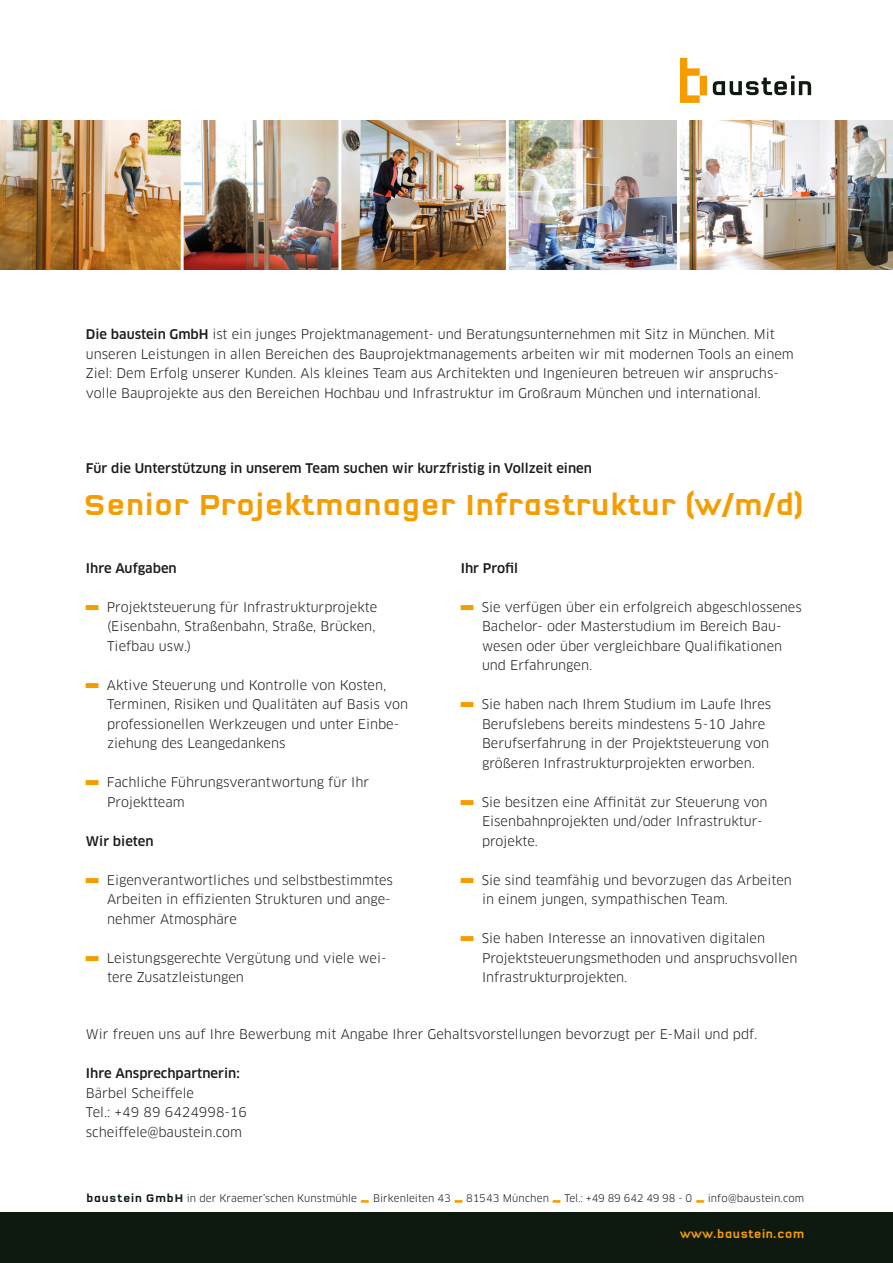
<style>
.page{position:relative;width:893px;height:1263px;background:#fff}
.page>*{position:absolute;margin:0;border:0;box-sizing:border-box;transform-origin:0 0}
.t1{font:500 condensed 39px "Q Type Pro";color:#f59d00;scale:.66 1}
.t2{font:500 condensed 30px "Q Type Pro";letter-spacing:-.01em;color:#f59d00}
.t3{font:13.05px/19.5px "Clan Pro";color:#1d1d1b}
.t4{font:500 13.05px "Clan OT";color:#1d1d1b}
.t5{font:500 condensed 12px "Q Type Pro";color:#f59d00}
.t6{font:10.2px "Clan Pro";letter-spacing:.005em;color:#0e1910}
.s1{font-family:"Clan OT";font-weight:500}
.s2{font-family:"Q Type Pro";font-weight:500;font-stretch:condensed;font-size:11.4px}
</style>
<div class="page">
<img style="left:0;top:120px;width:893px;height:150px">
<svg style="left:680px;top:58px;width:27px;height:45px"></svg>
<svg style="left:713px;top:76px;width:98px;height:19px"></svg>
<div style="left:0;top:1212px;width:893px;height:51px;background:#0e1910"></div>
<p class="t3" style="left:86px;top:325px;width:709px"><span class="s1">Die baustein GmbH</span> ist ein junges Projektmanagement- und Beratungsunternehmen mit Sitz in München. Mit unseren Leistungen in allen Bereichen des Bauprojektmanagements arbeiten wir mit modernen Tools an einem Ziel: Dem Erfolg unserer Kunden. Als kleines Team aus Architekten und Ingenieuren betreuen wir anspruchs&shy;volle Bauprojekte aus den Bereichen Hochbau und Infrastruktur im Großraum München und international.</p>
<p class="t4" style="left:86px;top:460px;width:508px">Für die Unterstützung in unserem Team suchen wir kurzfristig in Vollzeit einen</p>
<h2 class="t2" style="left:83px;top:486px;width:722px">Senior Projektmanager Infrastruktur (w/m/d)</h2>
<p class="t4" style="left:86px;top:560px;width:92px">Ihre Aufgaben</p>
<h1 class="t1" style="left:86px;top:564px;width:21px">_</h1>
<p class="t3" style="left:107px;top:597px;width:272px">Projektsteuerung für Infrastrukturprojekte (Eisenbahn, Straßenbahn, Straße, Brücken,<br>Tiefbau usw.)</p>
<h1 class="t1" style="left:86px;top:642px;width:21px">_</h1>
<p class="t3" style="left:107px;top:675px;width:303px">Aktive Steuerung und Kontrolle von Kosten, Terminen, Risiken und Qualitäten auf Basis von professionellen Werkzeugen und unter Einbe&shy;ziehung des Leangedankens</p>
<h1 class="t1" style="left:86px;top:740px;width:21px">_</h1>
<p class="t3" style="left:107px;top:773px;width:264px">Fachliche Führungsverantwortung für Ihr<br>Projektteam</p>
<p class="t4" style="left:86px;top:833px;width:69px">Wir bieten</p>
<h1 class="t1" style="left:86px;top:837px;width:21px">_</h1>
<p class="t3" style="left:107px;top:870px;width:287px">Eigenverantwortliches und selbstbestimmtes<br>Arbeiten in effizienten Strukturen und ange&shy;nehmer Atmosphäre</p>
<h1 class="t1" style="left:86px;top:915px;width:21px">_</h1>
<p class="t3" style="left:107px;top:948px;width:281px">Leistungsgerechte Vergütung und viele wei&shy;tere Zusatzleistungen</p>
<p class="t4" style="left:461px;top:560px;width:59px">Ihr Profil</p>
<h1 class="t1" style="left:461px;top:564px;width:21px">_</h1>
<p class="t3" style="left:482px;top:597px;width:322px">Sie verfügen über ein erfolgreich abgeschlossenes Bachelor- oder Masterstudium im Bereich Bau&shy;wesen oder über vergleichbare Qualifikationen und Erfahrungen.</p>
<h1 class="t1" style="left:461px;top:662px;width:21px">_</h1>
<p class="t3" style="left:482px;top:695px;width:291px">Sie haben nach Ihrem Studium im Laufe Ihres Berufslebens bereits mindestens 5-10 Jahre Berufserfahrung in der Projektsteuerung von größeren Infrastrukturprojekten erworben.</p>
<h1 class="t1" style="left:461px;top:759px;width:21px">_</h1>
<p class="t3" style="left:482px;top:792px;width:287px">Sie besitzen eine Affinität zur Steuerung von<br>Eisenbahnprojekten und/oder Infrastruktur&shy;projekte.</p>
<h1 class="t1" style="left:461px;top:837px;width:21px">_</h1>
<p class="t3" style="left:482px;top:870px;width:312px">Sie sind teamfähig und bevorzugen das Arbeiten in einem jungen, sympathischen Team.</p>
<h1 class="t1" style="left:461px;top:896px;width:21px">_</h1>
<p class="t3" style="left:482px;top:929px;width:317px">Sie haben Interesse an innovativen digitalen<br>Projektsteuerungsmethoden und anspruchsvollen<br>Infrastrukturprojekten.</p>
<p class="t3" style="left:86px;top:1025px;width:673px">Wir freuen uns auf Ihre Bewerbung mit Angabe Ihrer Gehaltsvorstellungen bevorzugt per E-Mail und pdf.</p>
<p class="t4" style="left:86px;top:1066px;width:155px">Ihre Ansprechpartnerin:</p>
<p class="t3" style="left:86px;top:1083px;width:163px">Bärbel Scheiffele<br>Tel.: +49 89 6424998-16 scheiffele@baustein.com</p>
<p class="t6" style="left:86px;top:1192px;width:719px"><span class="s2">baustein GmbH</span> in der Kraemer’schen Kunstmühle <sup>_</sup> Birkenleiten 43 <sup>_</sup> 81543 München <sup>_</sup> Tel.: +49 89 642 49 98 - 0 <sup>_</sup> info@baustein.com</p>
<p class="t5" style="left:680px;top:1226px;width:126px">www.baustein.com</p>
</div>
